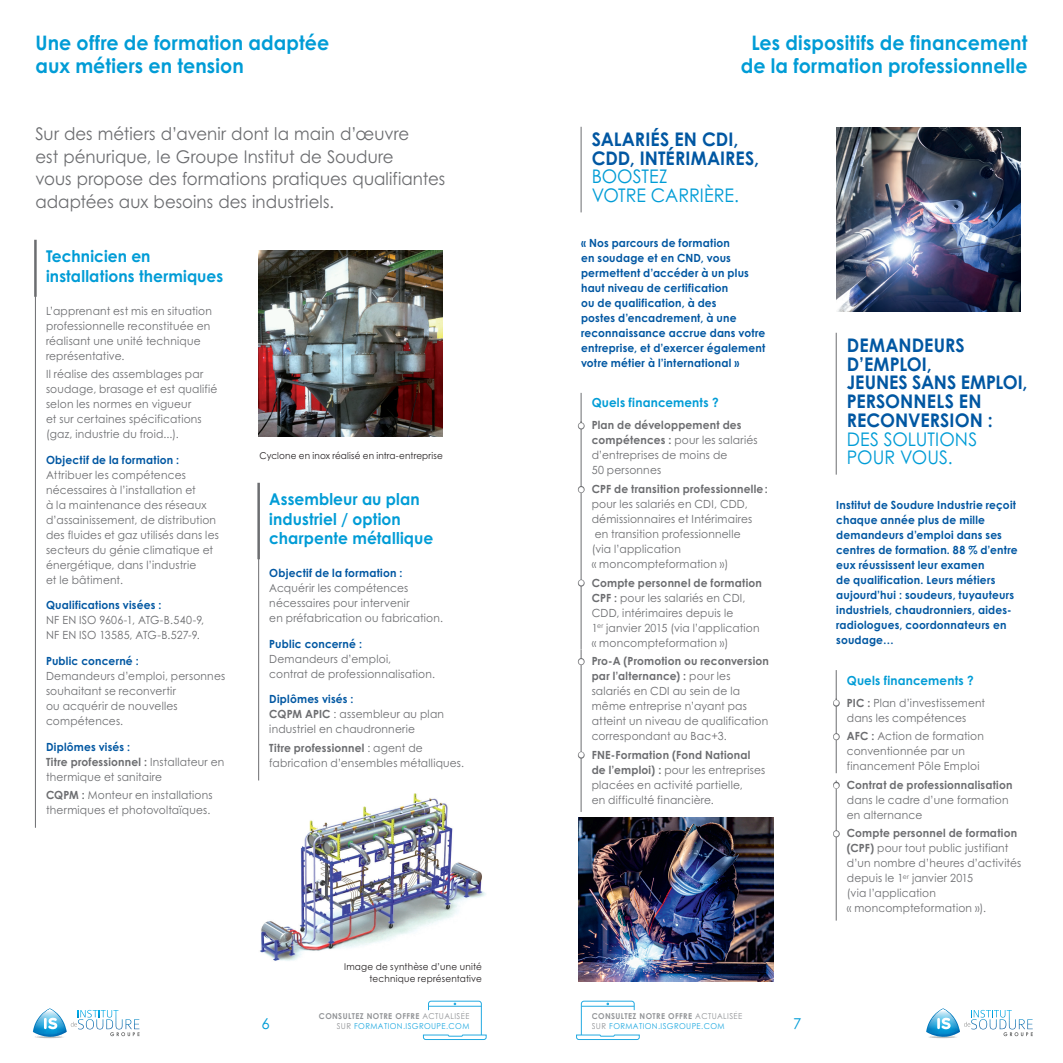
<style>
.page{position:relative;width:1063px;height:1063px;background:#fff}
.page>*{position:absolute;margin:0;border:0;box-sizing:border-box;transform-origin:0 0}
.t1{font:700 20px/22.5px "Century Gothic Pro";letter-spacing:.005em;color:#009cd6;text-align:center;scale:.95 1}
.t2{font:700 18.75px/18.8px "Century Gothic Pro";letter-spacing:.005em;color:#0157a2;scale:.95 1}
.t3{font:18.75px/18.8px "Century Gothic Pro";color:#009cd6;scale:.95 1}
.t4{font:17.5px/22.5px "Century Gothic Pro";letter-spacing:.005em;color:#6c6d70;scale:.95 1}
.t5{font:700 16.25px/19.5px "Century Gothic Pro";letter-spacing:.005em;color:#009cd6;scale:.95 1}
.t6{font:15px "Century Gothic Pro";color:#009cd6}
.t7{font:700 12.5px "Century Gothic Pro";letter-spacing:.015em;color:#009cd6;scale:.95 1}
.t8{font:11.25px/15px "Century Gothic Pro";letter-spacing:.02em;color:#6c6d70;scale:.95 1}
.t9{font:700 11.25px/15px "Century Gothic Pro";letter-spacing:.02em;color:#0157a2;scale:.95 1}
.t10{font:700 11.25px "Century Gothic Pro";letter-spacing:.02em;color:#6c6d70;scale:.95 1}
.t11{font:9.38px/11.2px "Century Gothic Pro";letter-spacing:.02em;color:#231f20;text-align:right;scale:.95 1}
.t12{font:8.12px/9.8px "Century Gothic Pro";letter-spacing:.05em;color:#24aae1;scale:.95 1}
.t13{font:700 8.12px "Century Gothic Pro";letter-spacing:.05em;color:#939598;scale:.95 1}
.s1{font-weight:700;color:#0157a2}
.s2{font-weight:700}
.s3{font-weight:400}
.s4{font-weight:700;color:#939598}
.s5{color:#939598}
</style>
<div class="page">
<svg style="left:576px;top:1001px;width:64px;height:39px"></svg>
<svg style="left:423px;top:1001px;width:64px;height:39px"></svg>
<div style="left:591px;top:1012px;width:174px;height:18px;background:#fff"></div>
<div style="left:296px;top:1012px;width:174px;height:18px;background:#fff"></div>
<svg style="left:33px;top:1008px;width:107px;height:30px"></svg>
<svg style="left:926px;top:1008px;width:107px;height:30px"></svg>
<hr style="left:34px;top:240px;width:3px;height:57px;background:#6c6d70">
<hr style="left:35px;top:296px;width:1px;height:532px;background:#6c6d70">
<hr style="left:581px;top:127px;width:1px;height:85px;background:#6c6d70">
<hr style="left:581px;top:393px;width:1px;height:32px;background:#6c6d70">
<hr style="left:581px;top:421px;width:1px;height:229px;background:#6c6d70">
<hr style="left:581px;top:650px;width:1px;height:162px;background:#6c6d70">
<hr style="left:836px;top:333px;width:1px;height:142px;background:#6c6d70">
<hr style="left:836px;top:670px;width:1px;height:32px;background:#6c6d70">
<hr style="left:836px;top:698px;width:1px;height:75px;background:#6c6d70">
<hr style="left:836px;top:780px;width:1px;height:141px;background:#6c6d70">
<img style="left:836px;top:128px;width:184px;height:184px">
<img style="left:260px;top:794px;width:226px;height:167px">
<img style="left:259px;top:250px;width:184px;height:187px">
<hr style="left:257px;top:483px;width:3px;height:76px;background:#6c6d70">
<hr style="left:258px;top:558px;width:1px;height:222px;background:#6c6d70">
<img style="left:579px;top:818px;width:194px;height:164px">
<svg style="left:580px;top:423px;width:2px;height:6px"></svg>
<svg style="left:580px;top:580px;width:2px;height:6px"></svg>
<svg style="left:580px;top:752px;width:2px;height:6px"></svg>
<svg style="left:835px;top:831px;width:2px;height:6px"></svg>
<h1 class="t1" style="left:35px;top:31px;width:311px;text-align:left">Une offre de formation adaptée aux métiers en tension</h1>
<h3 class="t4" style="left:35px;top:123px;width:433px">Sur des métiers d’avenir dont la main d’œuvre<br>est pénurique, le Groupe Institut de Soudure<br>vous propose des formations pratiques qualifiantes adaptées aux besoins des industriels.</h3>
<h3 class="t5" style="left:46px;top:246px;width:188px">Technicien en installations thermiques</h3>
<p class="t8" style="left:46px;top:303px;width:176px">L’apprenant est mis en situation professionnelle reconstituée en réalisant une unité technique représentative.</p>
<p class="t8" style="left:46px;top:366px;width:182px">Il réalise des assemblages par soudage, brasage et est qualifié selon les normes en vigueur<br>et sur certaines spécifications (gaz, industrie du froid...).</p>
<p class="t9" style="left:46px;top:452px;width:142px">Objectif de la formation :</p>
<p class="t8" style="left:46px;top:467px;width:183px">Attribuer les compétences nécessaires à l’installation et<br>à la maintenance des réseaux d’assainissement, de distribution des fluides et gaz utilisés dans les secteurs du génie climatique et énergétique, dans l’industrie<br>et le bâtiment.</p>
<p class="t9" style="left:46px;top:598px;width:123px">Qualifications visées :</p>
<p class="t8" style="left:46px;top:613px;width:168px">NF EN ISO 9606-1, ATG-B.540-9,<br>NF EN ISO 13585, ATG-B.527-9.</p>
<p class="t9" style="left:46px;top:653px;width:99px">Public concerné :</p>
<p class="t8" style="left:46px;top:668px;width:190px">Demandeurs d’emploi, personnes souhaitant se reconvertir<br>ou acquérir de nouvelles compétences.</p>
<p class="t8" style="left:46px;top:739px;width:189px"><span class="s1">Diplômes visés :<br></span><span class="s2">Titre professionnel :</span> Installateur en thermique et sanitaire</p>
<p class="t8" style="left:46px;top:787px;width:177px"><span class="s2">CQPM :</span> Monteur en installations thermiques et photovoltaïques.</p>
<p class="t11" style="left:259px;top:450px;width:195px">Cyclone en inox réalisé en intra-entreprise</p>
<h3 class="t5" style="left:269px;top:490px;width:174px">Assembleur au plan industriel / option charpente métallique</h3>
<p class="t9" style="left:269px;top:565px;width:142px">Objectif de la formation :</p>
<p class="t8" style="left:269px;top:580px;width:184px">Acquérir les compétences nécessaires pour intervenir<br>en préfabrication ou fabrication.</p>
<p class="t9" style="left:269px;top:636px;width:99px">Public concerné :</p>
<p class="t8" style="left:269px;top:651px;width:176px">Demandeurs d’emploi,<br>contrat de professionnalisation.</p>
<p class="t8" style="left:269px;top:692px;width:185px"><span class="s1">Diplômes visés :<br></span><span class="s2">CQPM APIC</span> : assembleur au plan industriel en chaudronnerie</p>
<p class="t8" style="left:269px;top:740px;width:207px"><span class="s2">Titre professionnel</span> : agent de fabrication d’ensembles métalliques.</p>
<p class="t11" style="left:344px;top:961px;width:147px">Image de synthèse d’une unité technique représentative</p>
<h1 class="t1" style="left:741px;top:31px;width:303px">Les dispositifs de financement de la formation professionnelle</h1>
<h2 class="t2" style="left:592px;top:129px;width:178px">SALARIÉS EN CDI,<br>CDD, INTÉRIMAIRES,</h2>
<h2 class="t3" style="left:592px;top:167px;width:157px">BOOSTEZ<br>VOTRE CARRIÈRE.</h2>
<p class="t9" style="left:581px;top:235px;width:196px">« Nos parcours de formation<br>en soudage et en CND, vous permettent d’accéder à un plus haut niveau de certification<br>ou de qualification, à des<br>postes d’encadrement, à une reconnaissance accrue dans votre entreprise, et d’exercer également votre métier à l’international »</p>
<p class="t7" style="left:592px;top:395px;width:135px">Quels financements ?</p>
<p class="t8" style="left:592px;top:418px;width:176px"><span class="s2">Plan de développement des compétences :</span> pour les salariés d’entreprises de moins de<br>50 personnes</p>
<p class="t10" style="left:592px;top:482px;width:187px">CPF de transition professionnelle:</p>
<p class="t8" style="left:592px;top:496px;width:171px">pour les salariés en CDI, CDD, démissionnaires et Intérimaires en transition professionnelle (via l’application<br>« moncompteformation »)</p>
<p class="t8" style="left:592px;top:575px;width:181px"><span class="s2">Compte personnel de formation<br>CPF :</span> pour les salariés en CDI,<br>CDD, intérimaires depuis le<br>1<sup>er</sup> janvier 2015 (via l’application « moncompteformation »)</p>
<p class="t8" style="left:592px;top:653px;width:188px"><span class="s2">Pro-A (Promotion ou reconversion par l’alternance) :</span> pour les salariés en CDI au sein de la même entreprise n’ayant pas atteint un niveau de qualification correspondant au Bac+3.</p>
<p class="t8" style="left:592px;top:747px;width:184px"><span class="s2">FNE-Formation (Fond National de l’emploi) :</span> pour les entreprises placées en activité partielle,<br>en difficulté financière.</p>
<h2 class="t2" style="left:847px;top:335px;width:192px">DEMANDEURS<br>D’EMPLOI,<br>JEUNES SANS EMPLOI,<br>PERSONNELS EN<br>RECONVERSION :</h2>
<h2 class="t3" style="left:847px;top:429px;width:139px">DES SOLUTIONS<br>POUR VOUS.</h2>
<p class="t9" style="left:836px;top:497px;width:193px">Institut de Soudure Industrie reçoit chaque année plus de mille demandeurs d’emploi dans ses centres de formation. 88 % d’entre eux réussissent leur examen<br>de qualification. Leurs métiers aujourd’hui : soudeurs, tuyauteurs industriels, chaudronniers, aides&shy;radiologues, coordonnateurs en soudage…</p>
<p class="t7" style="left:847px;top:672px;width:135px">Quels financements ?</p>
<p class="t8" style="left:847px;top:695px;width:147px"><span class="s2">PIC :</span> Plan d’investissement dans les compétences</p>
<p class="t8" style="left:847px;top:729px;width:146px"><span class="s2">AFC :</span> Action de formation conventionnée par un financement Pôle Emploi</p>
<p class="t10" style="left:847px;top:778px;width:176px">Contrat de professionnalisation</p>
<p class="t8" style="left:847px;top:792px;width:172px">dans le cadre d’une formation en alternance</p>
<p class="t8" style="left:847px;top:826px;width:185px"><span class="s2">Compte personnel de formation (CPF)</span> pour tout public justifiant d’un nombre d’heures d’activités depuis le 1<sup>er</sup> janvier 2015<br>(via l’application<br>« moncompteformation »).</p>
<p class="t13" style="left:319px;top:1011px;width:160px">CONSULTEZ NOTRE OFFRE <span class="s3">ACTUALISÉE</span></p>
<p class="t12" style="left:592px;top:1011px;width:160px"><span class="s4">CONSULTEZ NOTRE OFFRE</span> <span class="s5">ACTUALISÉE<br>SUR</span> FORMATION.ISGROUPE.COM</p>
<h3 class="t6" style="left:262px;top:1014px;width:10px">6</h3>
<p class="t12" style="left:337px;top:1021px;width:141px"><span class="s5">SUR</span> FORMATION.ISGROUPE.COM</p>
<h3 class="t6" style="left:793px;top:1014px;width:10px">7</h3>
</div>
